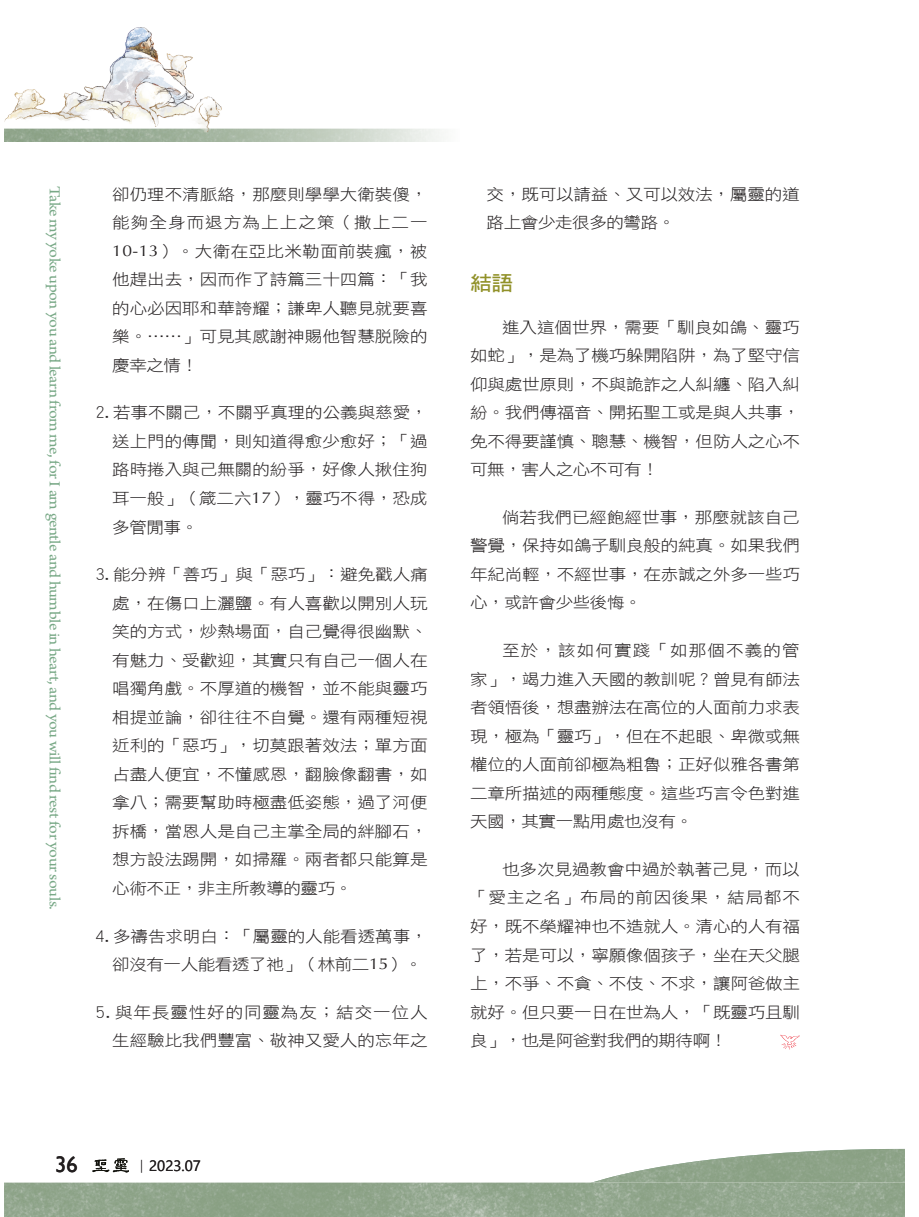
<style>
.page{position:relative;width:919px;height:1217px;background:#fff}
.page>*{position:absolute;margin:0;border:0;box-sizing:border-box;transform-origin:0 0}
.t1{font:22.5px "Gill Sans";color:#231f20}
.大標{font:20.25px "DF Hei W7 WIN BF";color:#919129;scale:1.08 1}
.Normal經文{font:16.2px "Arno Pro";letter-spacing:-.025em;color:#79a987;scale:1.11 1}
.Normal點{font:15.75px/28.5px "DF Hei W3 WIN BF";letter-spacing:-.01em;color:#231f20;text-align:justify;scale:1.11 1}
.t2{font:15px "Segoe UI";color:#231f20}
.s1{font-family:"Optima"}
.s2{font-family:"Adobe Ming Std";font-weight:300}
</style>
<div class="page">
<svg style="left:780px;top:1034px;width:19px;height:15px"></svg>
<img style="left:597px;top:1148px;width:308px;height:33px">
<svg style="left:92px;top:1158px;width:37px;height:14px"></svg>
<img style="left:4px;top:1181px;width:901px;height:35px">
<img style="left:4px;top:27px;width:440px;height:114px">
<p class="Normal經文" style="left:64px;top:185px;width:654px;rotate:90deg">Take my yoke upon you and learn from me, for I am gentle and humble in heart, and you will find rest for your souls.</p>
<p class="Normal點" style="left:112px;top:179px;width:285px">卻仍理不清脈絡，那麼則學學大衛裝傻，能夠全身而退方為上上之策（撒上二一<span class="s1">10-13</span>）。大衛在亞比米勒面前裝瘋，被他趕出去，因而作了詩篇三十四篇：「我的心必因耶和華誇耀；謙卑人聽見就要喜樂。……」可見其感謝神賜他智慧脫險的慶幸之情！</p>
<p class="Normal點" style="left:112px;top:398px;width:286px;text-indent:-17px">2.若事不關己，不關乎真理的公義與慈愛，送上門的傳聞，則知道得愈少愈好；「過路時捲入與己無關的紛爭，好像人揪住狗耳一般」（箴二六<span class="s1">17</span>），靈巧不得，恐成多管閒事。</p>
<p class="Normal點" style="left:112px;top:560px;width:286px;text-indent:-17px">3.能分辨「善巧」與「惡巧」：避免戳人痛處，在傷口上灑鹽。有人喜歡以開別人玩笑的方式，炒熱場面，自己覺得很幽默、有魅力、受歡迎，其實只有自己一個人在唱獨角戲。不厚道的機智，並不能與靈巧相提並論，卻往往不自覺。還有兩種短視近利的「惡巧」，切莫跟著效法；單方面占盡人便宜，不懂感恩，翻臉像翻書，如拿八；需要幫助時極盡低姿態，過了河便拆橋，當恩人是自己主掌全局的絆腳石，想方設法踢開，如掃羅。兩者都只能算是心術不正，非主所教導的靈巧。</p>
<p class="Normal點" style="left:112px;top:921px;width:286px;text-indent:-17px">4.多禱告求明白：「屬靈的人能看透萬事，卻沒有一人能看透了祂」（林前二<span class="s1">15</span>）。</p>
<p class="Normal點" style="left:96px;top:997px;width:300px;text-align:right">5.與年長靈性好的同靈為友；結交一位人生經驗比我們豐富、敬神又愛人的忘年之</p>
<p class="Normal點" style="left:486px;top:179px;width:283px">交，既可以請益、又可以效法，屬靈的道路上會少走很多的彎路。</p>
<p class="大標" style="left:470px;top:273px;width:41px">結語</p>
<p class="Normal點" style="left:470px;top:312px;width:298px;text-indent:32px">進入這個世界，需要「馴良如鴿、靈巧如蛇」，是為了機巧躲開陷阱，為了堅守信仰與處世原則，不與詭詐之人糾纏、陷入糾紛。我們傳福音、開拓聖工或是與人共事，免不得要謹慎、聰慧、機智，但防人之心不可無，害人之心不可有！</p>
<p class="Normal點" style="left:470px;top:503px;width:298px;text-indent:32px">倘若我們已經飽經世事，那麼就該自己警覺，保持如鴿子馴良般的純真。如果我們年紀尚輕，不經世事，在赤誠之外多一些巧心，或許會少些後悔。</p>
<p class="Normal點" style="left:470px;top:636px;width:298px;text-indent:32px">至於，該如何實踐「如那個不義的管家」，竭力進入天國的教訓呢？曾見有師法者領悟後，想盡辦法在高位的人面前力求表現，極為「靈巧」，但在不起眼、卑微或無權位的人面前卻極為粗魯；正好似雅各書第二章所描述的兩種態度。這些巧言令色對進天國，其實一點用處也沒有。</p>
<p class="Normal點" style="left:470px;top:854px;width:298px;text-indent:32px">也多次見過教會中過於執著己見，而以「愛主之名」布局的前因後果，結局都不好，既不榮耀神也不造就人。清心的人有福了，若是可以，寧願像個孩子，坐在天父腿上，不爭、不貪、不伎、不求，讓阿爸做主就好。但只要一日在世為人，「既靈巧且馴良」，也是阿爸對我們的期待啊！</p>
<p class="t1" style="left:55px;top:1150px;width:24px">36</p>
<p class="t2" style="left:134px;top:1151px;width:68px"><span class="s2">｜</span>2023.07</p>
</div>
